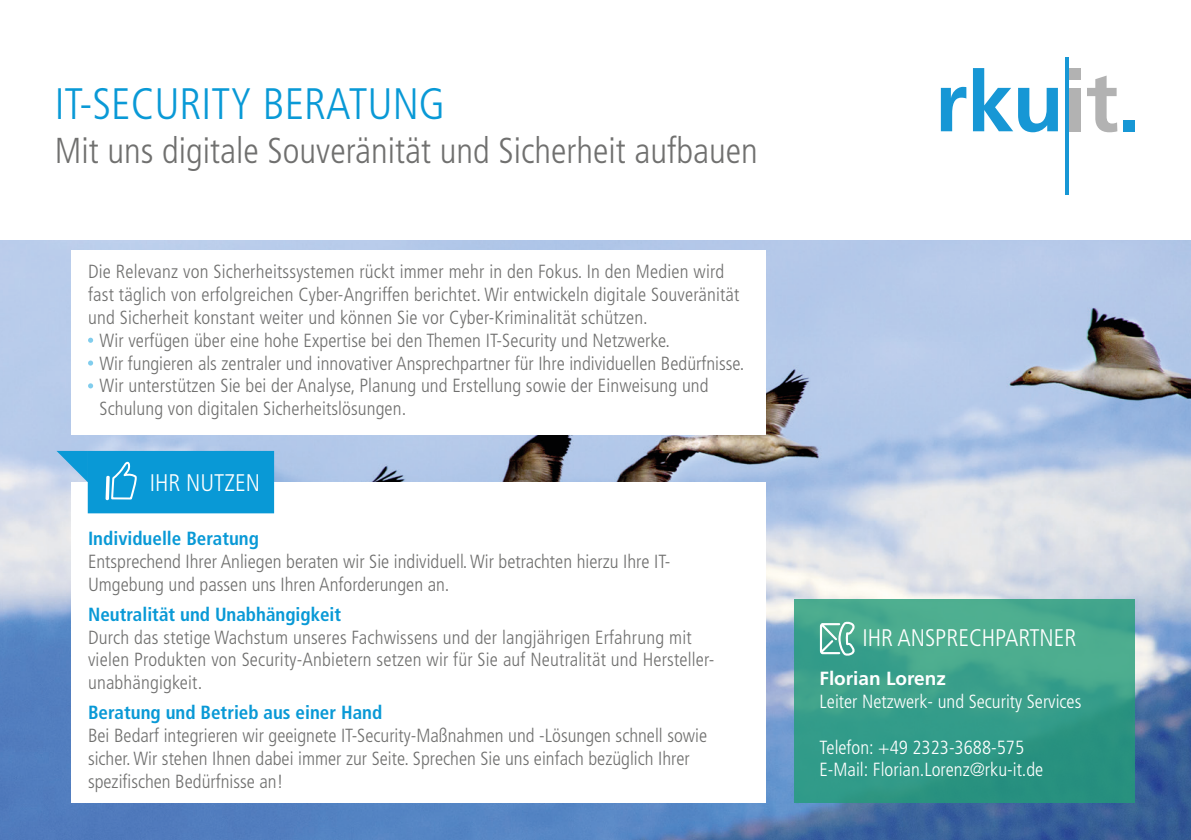
<style>
.page{position:relative;width:1191px;height:840px;background:#fff}
.page>*{position:absolute;margin:0;border:0;box-sizing:border-box;transform-origin:0 0}
.t1{font:300 condensed 44px "Frutiger LT Pro";color:#0999d6}
.t2{font:300 condensed 36px "Frutiger LT Pro";color:#70706f}
.t3{font:300 condensed 24px "Frutiger LT Pro";color:#fff}
.t4{font:300 condensed 19px/22.8px "Frutiger LT Pro";letter-spacing:.005em;color:#70706f}
.t5{font:300 condensed 19px "Frutiger LT Pro";color:#fff}
.t6{font:700 condensed 19px "Frutiger LT Pro";color:#0999d6}
.t7{font:700 19px "Frutiger LT Pro";color:#fff}
</style>
<div class="page">
<img style="left:0;top:240px;width:1191px;height:599px">
<div style="left:71px;top:250px;width:694px;height:184px;background:#fff"></div>
<div style="left:71px;top:482px;width:694px;height:320px;background:#fff"></div>
<svg style="left:794px;top:599px;width:340px;height:203px;background:#399f89"></svg>
<svg style="left:941px;top:87px;width:25px;height:44px"></svg>
<svg style="left:973px;top:68px;width:85px;height:64px"></svg>
<div style="left:1069px;top:68px;width:11px;height:11px;background:#b2b2b2"></div>
<div style="left:1069px;top:88px;width:11px;height:43px;background:#b2b2b2"></div>
<div style="left:1123px;top:120px;width:11px;height:11px;background:#1797d5"></div>
<hr style="left:1065px;top:57px;width:4px;height:137px;background:#1797d5">
<svg style="left:1087px;top:75px;width:30px;height:57px"></svg>
<svg style="left:88px;top:337px;width:5px;height:5px"></svg>
<svg style="left:88px;top:360px;width:5px;height:5px"></svg>
<svg style="left:88px;top:383px;width:5px;height:5px"></svg>
<svg style="left:819px;top:619px;width:39px;height:37px"></svg>
<svg style="left:57px;top:450px;width:217px;height:63px;background:#27a3da"></svg>
<p class="t1" style="left:55px;top:79px;width:391px">IT-SECURITY BERATUNG</p>
<p class="t2" style="left:55px;top:129px;width:704px">Mit uns digitale Souveränität und Sicherheit aufbauen</p>
<p class="t4" style="left:88px;top:260px;width:653px">Die Relevanz von Sicherheitssystemen rückt immer mehr in den Fokus. In den Medien wird fast täglich von erfolgreichen Cyber-Angriffen berichtet. Wir entwickeln digitale Souveränität und Sicherheit konstant weiter und können Sie vor Cyber-Kriminalität schützen.</p>
<p class="t4" style="left:100px;top:329px;width:572px">Wir verfügen über eine hohe Expertise bei den Themen IT-Security und Netzwerke.</p>
<p class="t4" style="left:99px;top:351px;width:646px">Wir fungieren als zentraler und innovativer Ansprechpartner für Ihre individuellen Bedürfnisse.</p>
<p class="t4" style="left:100px;top:374px;width:610px">Wir unterstützen Sie bei der Analyse, Planung und Erstellung sowie der Einweisung und<br>Schulung von digitalen Sicherheitslösungen.</p>
<p class="t3" style="left:150px;top:469px;width:112px">IHR NUTZEN</p>
<p class="t6" style="left:88px;top:527px;width:172px">Individuelle Beratung</p>
<p class="t4" style="left:88px;top:549px;width:584px">Entsprechend Ihrer Anliegen beraten wir Sie individuell. Wir betrachten hierzu Ihre IT-<br>Umgebung und passen uns Ihren Anforderungen an.</p>
<p class="t6" style="left:88px;top:602px;width:255px">Neutralität und Unabhängigkeit</p>
<p class="t4" style="left:88px;top:625px;width:628px">Durch das stetige Wachstum unseres Fachwissens und der langjährigen Erfahrung mit vielen Produkten von Security-Anbietern setzen wir für Sie auf Neutralität und Hersteller&shy;unabhängigkeit.</p>
<p class="t6" style="left:88px;top:701px;width:296px">Beratung und Betrieb aus einer Hand</p>
<p class="t4" style="left:88px;top:723px;width:620px">Bei Bedarf integrieren wir geeignete IT-Security-Maßnahmen und -Lösungen schnell sowie sicher. Wir stehen Ihnen dabei immer zur Seite. Sprechen Sie uns einfach bezüglich Ihrer spezifischen Bedürfnisse an!</p>
<p class="t3" style="left:862px;top:623px;width:216px">IHR ANSPRECHPARTNER</p>
<p class="t7" style="left:819px;top:666px;width:128px">Florian Lorenz</p>
<p class="t5" style="left:819px;top:690px;width:263px">Leiter Netzwerk- und Security Services</p>
<p class="t5" style="left:819px;top:735px;width:206px">Telefon: +49 2323-3688-575</p>
<p class="t5" style="left:819px;top:758px;width:225px">E-Mail: Florian.Lorenz@rku-it.de</p>
</div>
